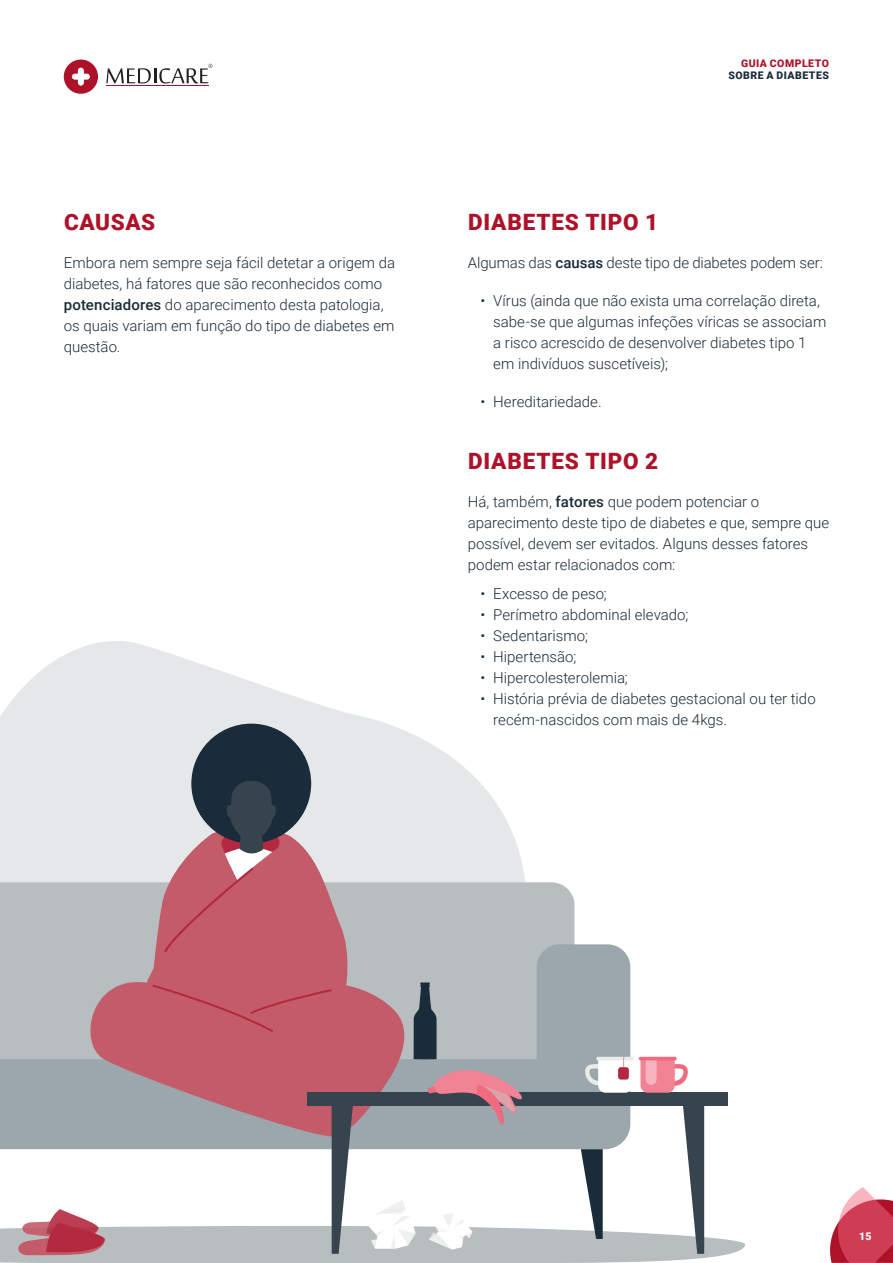
<style>
.page{position:relative;width:893px;height:1263px;background:#fff}
.page>*{position:absolute;margin:0;border:0;box-sizing:border-box;transform-origin:0 0}
.t1{font:900 22.5px "Roboto";letter-spacing:.035em;color:#ae1229}
.t2{font:300 15px/21px "Roboto";color:#1a2b39}
.t3{font:900 10.5px "Roboto";letter-spacing:.05em;color:#1a2b39}
.t4{font:900 10.5px "Roboto";letter-spacing:.05em;color:#ae1229}
.t5{font:900 10.5px "Roboto";color:#fff}
.s1{font-weight:500}
</style>
<div class="page">
<svg style="left:830px;top:1187px;width:63px;height:76px"></svg>
<svg style="left:64px;top:60px;width:34px;height:34px"></svg>
<svg style="left:106px;top:64px;width:107px;height:19px"></svg>
<hr style="left:106px;top:85px;width:102px;height:1px;background:#ae1229">
<svg style="left:0;top:641px;width:465px;height:127px;fill:#e4e8e8"></svg>
<div style="left:191px;top:723px;width:120px;height:121px;background:#1a2b39;border-radius:50%"></div>
<svg style="left:0;top:768px;width:745px;height:495px"></svg>
<div style="left:618px;top:1067px;width:11px;height:12px;background:#b42940;border-radius:3px"></div>
<h1 class="t1" style="left:64px;top:206px;width:93px">CAUSAS</h1>
<p class="t2" style="left:64px;top:251px;width:333px">Embora nem sempre seja fácil detetar a origem da diabetes, há fatores que são reconhecidos como <span class="s1">potenciadores</span> do aparecimento desta patologia, os quais variam em função do tipo de diabetes em questão.</p>
<p class="t4" style="left:741px;top:56px;width:89px">GUIA COMPLETO</p>
<p class="t3" style="left:728px;top:68px;width:102px">SOBRE A DIABETES</p>
<h1 class="t1" style="left:468px;top:206px;width:191px">DIABETES TIPO 1</h1>
<p class="t2" style="left:468px;top:251px;width:357px">Algumas das <span class="s1">causas</span> deste tipo de diabetes podem ser:</p>
<p class="t2" style="left:493px;top:289px;width:334px;text-indent:-13px">• Vírus (ainda que não exista uma correlação direta, sabe-se que algumas infeções víricas se associam a risco acrescido de desenvolver diabetes tipo 1 em indivíduos suscetíveis);</p>
<p class="t2" style="left:480px;top:390px;width:123px">• Hereditariedade.</p>
<h1 class="t1" style="left:468px;top:445px;width:191px">DIABETES TIPO 2</h1>
<p class="t2" style="left:468px;top:490px;width:363px">Há, também, <span class="s1">fatores</span> que podem potenciar o aparecimento deste tipo de diabetes e que, sempre que possível, devem ser evitados. Alguns desses fatores podem estar relacionados com:</p>
<p class="t2" style="left:480px;top:583px;width:128px">• Excesso de peso;</p>
<p class="t2" style="left:480px;top:604px;width:209px">• Perímetro abdominal elevado;</p>
<p class="t2" style="left:480px;top:625px;width:109px">• Sedentarismo;</p>
<p class="t2" style="left:480px;top:646px;width:97px">• Hipertensão;</p>
<p class="t2" style="left:480px;top:667px;width:149px">• Hipercolesterolemia;</p>
<p class="t2" style="left:493px;top:688px;width:324px;text-indent:-13px">• História prévia de diabetes gestacional ou ter tido recém-nascidos com mais de 4kgs.</p>
<p class="t5" style="left:859px;top:1229px;width:14px">15</p>
</div>
